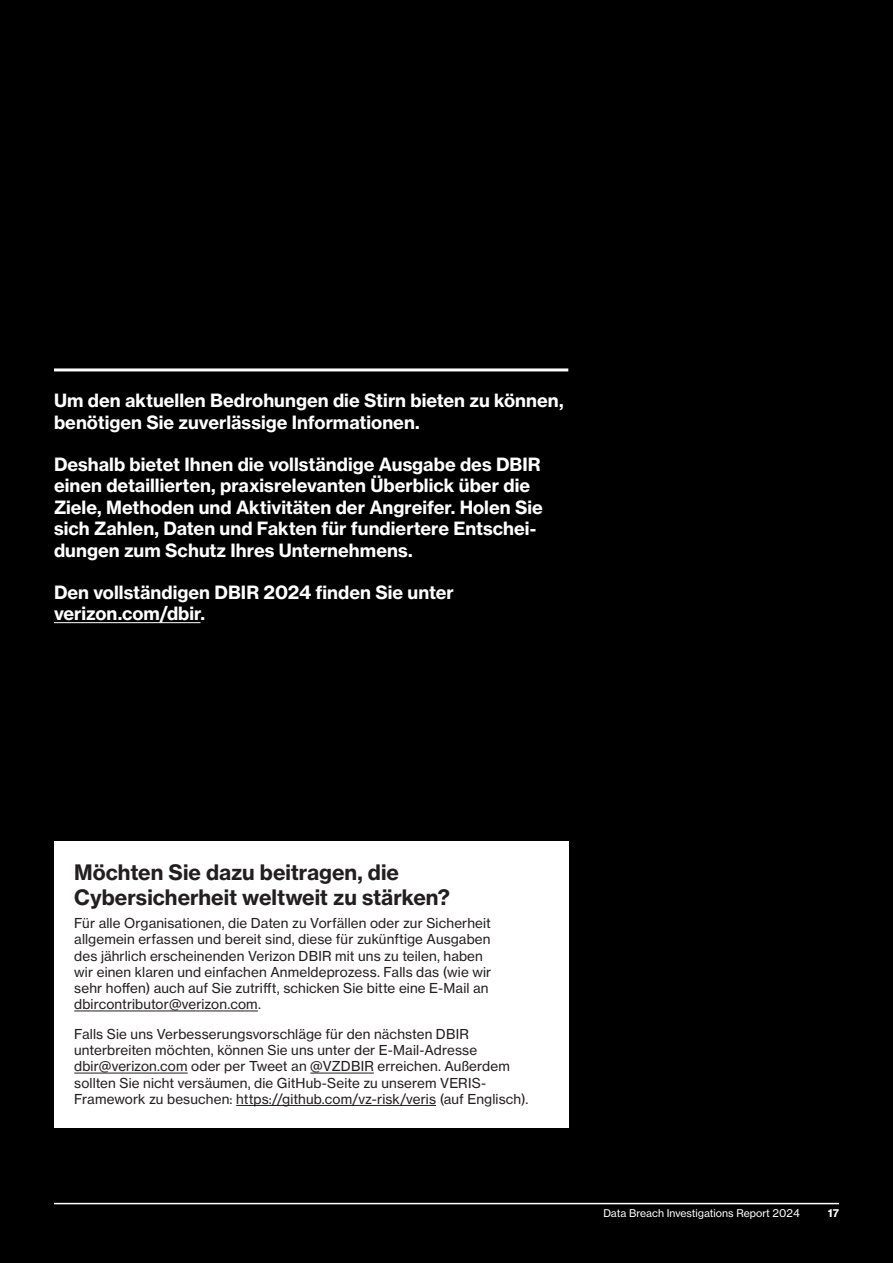
<style>
.page{position:relative;width:893px;height:1263px;background:#000001}
.page>*{position:absolute;margin:0;border:0;box-sizing:border-box;transform-origin:0 0}
.t1{font:700 21px/25.2px "Verizon NHGTX";color:#231f20}
.t2{font:700 18px/21.6px "Verizon NHGTX";color:#fff}
.t3{font:13.5px/16.2px "Verizon NHGTX";letter-spacing:.01em;color:#231f20}
.t4{font:10.5px "Verizon NHGTX";color:#fff}
.t5{font:700 10.5px "Verizon NHGTX";color:#fff}
</style>
<div class="page">
<hr style="left:54px;top:1203px;width:785px;height:1px;background:#fff">
<hr style="left:54px;top:622px;width:147px;height:1px;background:#fff">
<div style="left:54px;top:841px;width:514px;height:286px;background:#fff"></div>
<hr style="left:74px;top:1010px;width:184px;height:1px;background:#231f20">
<hr style="left:74px;top:1073px;width:114px;height:1px;background:#231f20">
<hr style="left:310px;top:1073px;width:64px;height:1px;background:#231f20">
<hr style="left:236px;top:1105px;width:200px;height:1px;background:#231f20">
<hr style="left:54px;top:368px;width:514px;height:3px;background:#fff">
<h2 class="t2" style="left:54px;top:389px;width:511px">Um den aktuellen Bedrohungen die Stirn bieten zu können, benötigen Sie zuverlässige Informationen.</h2>
<p class="t2" style="left:54px;top:453px;width:490px">Deshalb bietet Ihnen die vollständige Ausgabe des DBIR einen detaillierten, praxisrelevanten Überblick über die Ziele, Methoden und Aktivitäten der Angreifer. Holen Sie sich Zahlen, Daten und Fakten für fundiertere Entschei&shy;dungen zum Schutz Ihres Unternehmens.</p>
<h2 class="t2" style="left:54px;top:581px;width:401px">Den vollständigen DBIR 2024 finden Sie unter verizon.com/dbir.</h2>
<h1 class="t1" style="left:74px;top:859px;width:377px">Möchten Sie dazu beitragen, die<br>Cybersicherheit weltweit zu stärken?</h1>
<p class="t3" style="left:74px;top:915px;width:419px">Für alle Organisationen, die Daten zu Vorfällen oder zur Sicherheit allgemein erfassen und bereit sind, diese für zukünftige Ausgaben des jährlich erscheinenden Verizon DBIR mit uns zu teilen, haben wir einen klaren und einfachen Anmeldeprozess. Falls das (wie wir sehr hoffen) auch auf Sie zutrifft, schicken Sie bitte eine E-Mail an dbircontributor@verizon.com.</p>
<p class="t3" style="left:74px;top:1026px;width:456px">Falls Sie uns Verbesserungsvorschläge für den nächsten DBIR unterbreiten möchten, können Sie uns unter der E-Mail-Adresse dbir@verizon.com oder per Tweet an @VZDBIR erreichen. Außerdem sollten Sie nicht versäumen, die GitHub-Seite zu unserem VERIS-Framework zu besuchen: https://github.com/vz-risk/veris (auf Englisch).</p>
<p class="t4" style="left:603px;top:1207px;width:198px">Data Breach Investigations Report 2024</p>
<p class="t5" style="left:828px;top:1207px;width:13px">17</p>
</div>
